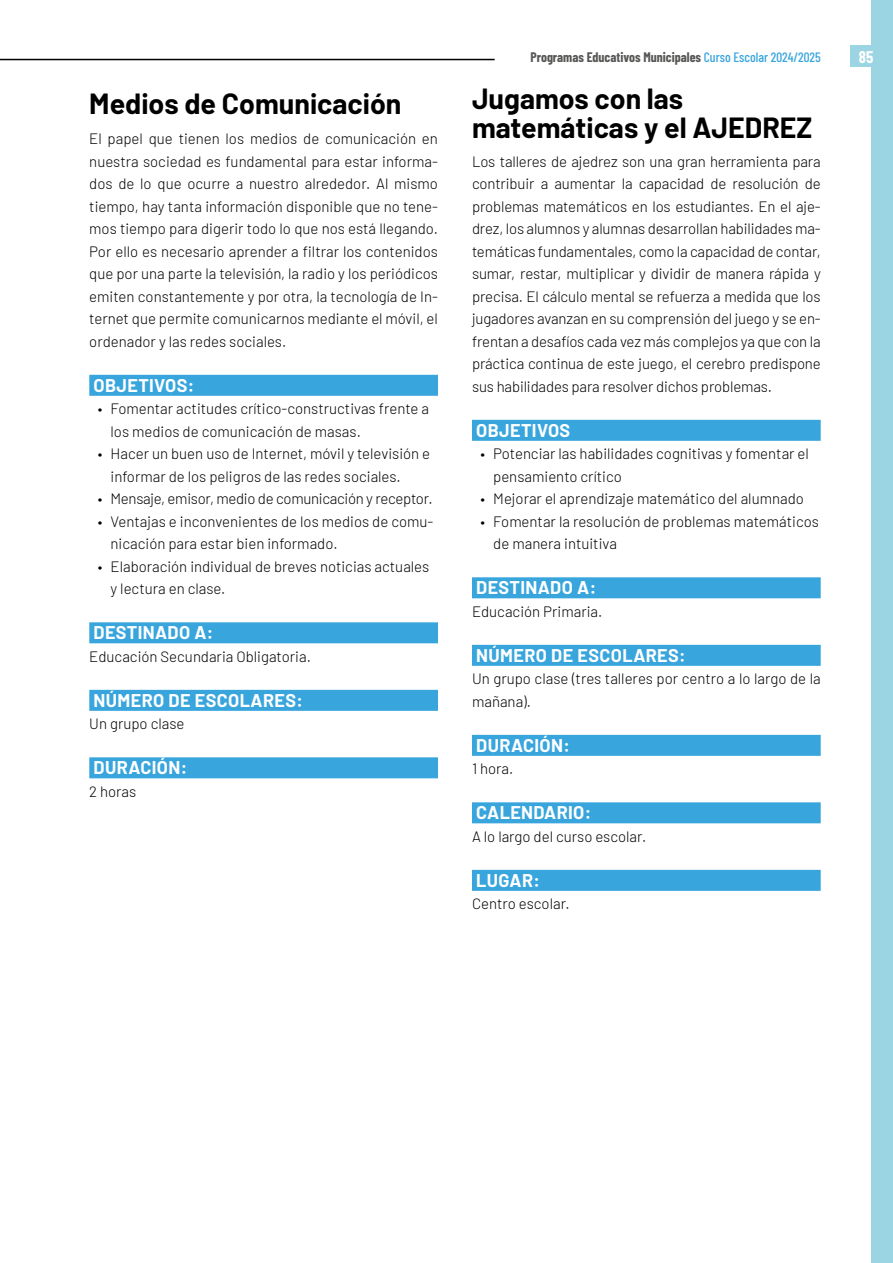
<style>
.page{position:relative;width:893px;height:1263px;background:#fff}
.page>*{position:absolute;margin:0;border:0;box-sizing:border-box;transform-origin:0 0}
.t1{font:700 28.5px/28.5px "Barlow";color:#000}
.t2{font:700 18px "Barlow";letter-spacing:.02em;color:#fff}
.t3{font:700 16.5px "Barlow Condensed";color:#fff}
.t4{font:300 15px/22.5px "Barlow";color:#000}
.t5{font:300 15px "Barlow";letter-spacing:-.02em;color:#000}
.t6{font:700 13.5px "Barlow Condensed";color:#575756}
.s1{font-weight:500;color:#38a5dd}
</style>
<div class="page">
<div style="left:872px;top:0;width:21px;height:1263px;background:#9bd5e3"></div>
<hr style="left:0;top:59px;width:495px;height:1px;background:#000">
<div style="left:850px;top:46px;width:43px;height:21px;background:#9bd5e3"></div>
<div style="left:89px;top:375px;width:349px;height:21px;background:#38a5dd"></div>
<div style="left:89px;top:622px;width:349px;height:21px;background:#38a5dd"></div>
<div style="left:89px;top:690px;width:349px;height:21px;background:#38a5dd"></div>
<div style="left:89px;top:757px;width:349px;height:21px;background:#38a5dd"></div>
<div style="left:472px;top:420px;width:349px;height:21px;background:#38a5dd"></div>
<div style="left:472px;top:577px;width:349px;height:21px;background:#38a5dd"></div>
<div style="left:472px;top:645px;width:349px;height:21px;background:#38a5dd"></div>
<div style="left:472px;top:735px;width:349px;height:21px;background:#38a5dd"></div>
<div style="left:472px;top:802px;width:349px;height:21px;background:#38a5dd"></div>
<div style="left:472px;top:870px;width:349px;height:21px;background:#38a5dd"></div>
<h1 class="t1" style="left:89px;top:87px;width:314px">Medios de Comunicación</h1>
<p class="t4" style="left:89px;top:126px;width:350px;text-align:justify">El papel que tienen los medios de comunicación en nuestra sociedad es fundamental para estar informa&shy;dos de lo que ocurre a nuestro alrededor. Al mismo tiempo, hay tanta información disponible que no tene&shy;mos tiempo para digerir todo lo que nos está llegando.<br>Por ello es necesario aprender a filtrar los contenidos que por una parte la televisión, la radio y los periódicos emiten constantemente y por otra, la tecnología de In&shy;ternet que permite comunicarnos mediante el móvil, el ordenador y las redes sociales.</p>
<p class="t2" style="left:94px;top:372px;width:102px">OBJETIVOS:</p>
<p class="t4" style="left:111px;top:396px;width:320px;text-indent:-13px">• Fomentar actitudes crítico-constructivas frente a los medios de comunicación de masas.</p>
<p class="t4" style="left:111px;top:441px;width:321px;text-indent:-13px">• Hacer un buen uso de Internet, móvil y televisión e informar de los peligros de las redes sociales.</p>
<p class="t5" style="left:98px;top:488px;width:336px">• Mensaje, emisor, medio de comunicación y receptor.</p>
<p class="t4" style="left:111px;top:509px;width:324px;text-indent:-13px">• Ventajas e inconvenientes de los medios de comu&shy;nicación para estar bien informado.</p>
<p class="t4" style="left:111px;top:554px;width:320px;text-indent:-13px">• Elaboración individual de breves noticias actuales y lectura en clase.</p>
<p class="t2" style="left:94px;top:619px;width:121px">DESTINADO A:</p>
<p class="t4" style="left:89px;top:644px;width:223px">Educación Secundaria Obligatoria.</p>
<p class="t2" style="left:94px;top:687px;width:211px">NÚMERO DE ESCOLARES:</p>
<p class="t4" style="left:89px;top:711px;width:97px">Un grupo clase</p>
<p class="t2" style="left:94px;top:754px;width:95px">DURACIÓN:</p>
<p class="t4" style="left:89px;top:779px;width:49px">2 horas</p>
<p class="t6" style="left:530px;top:49px;width:292px">Programas Educativos Municipales <span class="s1">Curso Escolar 2024/2025</span></p>
<p class="t3" style="left:859px;top:47px;width:16px">85</p>
<h1 class="t1" style="left:472px;top:83px;width:342px">Jugamos con las matemáticas y el AJEDREZ</h1>
<p class="t4" style="left:472px;top:149px;width:350px;text-align:justify">Los talleres de ajedrez son una gran herramienta para contribuir a aumentar la capacidad de resolución de problemas matemáticos en los estudiantes. En el aje&shy;drez, los alumnos y alumnas desarrollan habilidades ma&shy;temáticas fundamentales, como la capacidad de contar, sumar, restar, multiplicar y dividir de manera rápida y precisa. El cálculo mental se refuerza a medida que los jugadores avanzan en su comprensión del juego y se en&shy;frentan a desafíos cada vez más complejos ya que con la práctica continua de este juego, el cerebro predispone sus habilidades para resolver dichos problemas.</p>
<p class="t2" style="left:476px;top:417px;width:95px">OBJETIVOS</p>
<p class="t4" style="left:493px;top:441px;width:317px;text-indent:-13px">• Potenciar las habilidades cognitivas y fomentar el pensamiento crítico</p>
<p class="t4" style="left:480px;top:486px;width:325px">• Mejorar el aprendizaje matemático del alumnado</p>
<p class="t4" style="left:493px;top:509px;width:327px;text-indent:-13px">• Fomentar la resolución de problemas matemáticos de manera intuitiva</p>
<p class="t2" style="left:476px;top:574px;width:121px">DESTINADO A:</p>
<p class="t4" style="left:472px;top:599px;width:132px">Educación Primaria.</p>
<p class="t2" style="left:476px;top:642px;width:211px">NÚMERO DE ESCOLARES:</p>
<p class="t4" style="left:472px;top:666px;width:350px">Un grupo clase (tres talleres por centro a lo largo de la mañana).</p>
<p class="t2" style="left:476px;top:732px;width:95px">DURACIÓN:</p>
<p class="t4" style="left:472px;top:756px;width:43px">1 hora.</p>
<p class="t2" style="left:476px;top:799px;width:117px">CALENDARIO:</p>
<p class="t4" style="left:472px;top:824px;width:176px">A lo largo del curso escolar.</p>
<p class="t2" style="left:476px;top:867px;width:65px">LUGAR:</p>
<p class="t4" style="left:472px;top:891px;width:99px">Centro escolar.</p>
</div>
